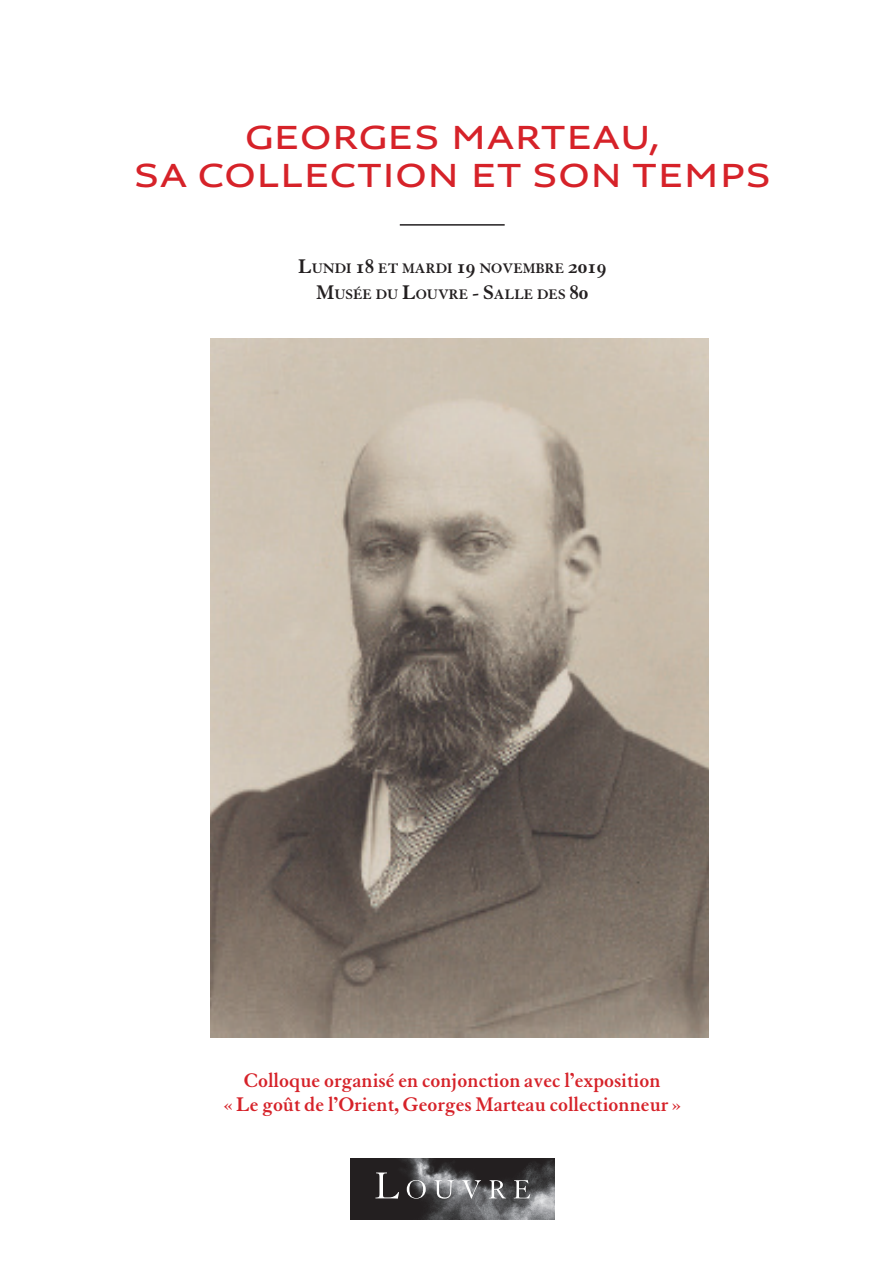
<style>
.page{position:relative;width:893px;height:1263px;background:#fff}
.page>*{position:absolute;margin:0;border:0;box-sizing:border-box;transform-origin:0 0}
.t1{font:33px/37.5px "Louvre Sans Med";color:#d62229;text-align:center}
.t2{font:700 21.45px/24px "Granjon LT Std";color:#d62229;text-align:center}
.t3{font:700 15px/25.8px "Granjon LT Std";color:#231f20;text-align:center}
.s1{font-size:21.45px}
</style>
<div class="page">
<hr style="left:400px;top:224px;width:105px;height:2px;background:#231f20">
<img style="left:210px;top:338px;width:499px;height:699px">
<img style="left:350px;top:1159px;width:204px;height:61px">
<svg style="left:375px;top:1172px;width:155px;height:26px"></svg>
<h1 class="t1" style="left:133px;top:118px;width:640px">GEORGES MARTEAU,<br>SA COLLECTION ET SON TEM PS</h1>
<p class="t3" style="left:298px;top:255px;width:310px"><span class="s1">L</span>UNDI <span class="s1">18</span> ET MARDI <span class="s1">19</span> NOVEMBRE <span class="s1">2019<br>M</span>USÉE DU <span class="s1">L</span>OUVRE <span class="s1">- S</span>ALLE DES <span class="s1">80</span></p>
<p class="t2" style="left:223px;top:1068px;width:461px">Colloque organisé en conjonction avec l’exposition<br>«Le goût de l’Orient, Georges Marteau collectionneur»</p>
</div>
